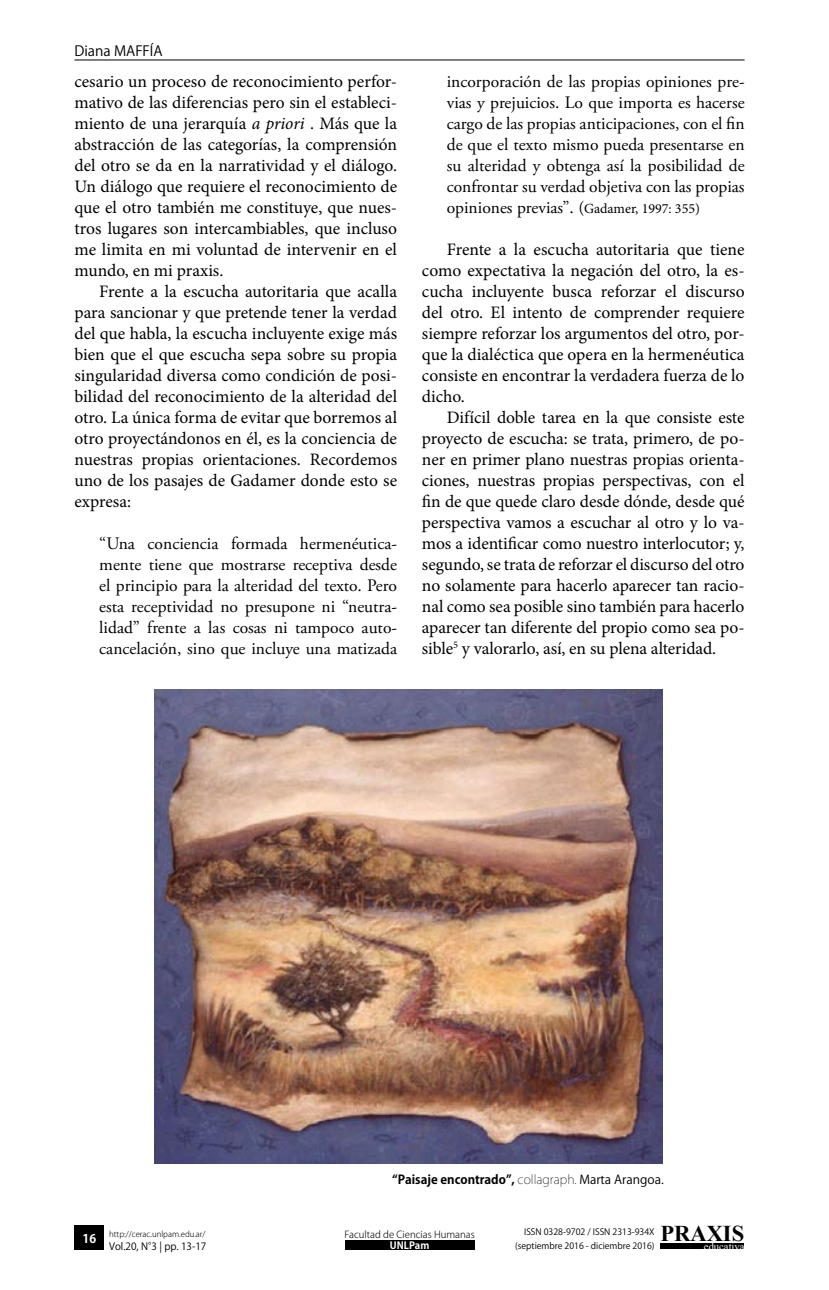
<style>
.page{position:relative;width:829px;height:1290px;background:#fff}
.page>*{position:absolute;margin:0;border:0;box-sizing:border-box;transform-origin:0 0}
.t1{font:700 22.57px "Times New Roman";color:#000}
.t2{font:17.5px/21px "Minion Pro";color:#000;text-align:justify}
.t3{font:17.5px/21px "Adobe Garamond Pro";color:#000;text-align:justify}
.t4{font:14px "Koz Go Std";color:#000}
.t5{font:700 12.25px "Koz Go Std";color:#000}
.t6{font:700 11.9px "Koz Go Std";color:#fff}
.t7{font:10.67px "Times New Roman";color:#fff}
.t8{font:9.97px "Koz Go Pro";color:#000}
.t9{font:700 9.97px "Koz Go Pro";color:#fff}
.t10{font:300 9.62px "Koz Go Pro";color:#000}
.t11{font:8.75px/14px "Koz Go Pro";color:#000;text-align:right}
.t12{font:300 7.88px "Koz Go Pro";color:#000}
.s1{font-style:italic}
.s2{font-family:"Minion Pro";font-size:14px}
.s3{font-weight:200}
.s4{font-weight:400}
</style>
<div class="page">
<hr style="left:74px;top:60px;width:670px;height:1px;background:#000">
<div style="left:660px;top:1243px;width:84px;height:6px;background:#000"></div>
<div style="left:345px;top:1240px;width:129px;height:10px;background:#000"></div>
<div style="left:74px;top:1225px;width:30px;height:25px;background:#000"></div>
<img style="left:154px;top:689px;width:508px;height:474px">
<p class="t4" style="left:74px;top:42px;width:90px">Diana MAFFÍA</p>
<p class="t2" style="left:74px;top:71px;width:324px">cesario un proceso de reconocimiento perfor&shy;mativo de las diferencias pero sin el estableci&shy;miento de una jerarquía <span class="s1">a priori</span> . Más que la abstracción de las categorías, la comprensión del otro se da en la narratividad y el diálogo.<br>Un diálogo que requiere el reconocimiento de que el otro también me constituye, que nues&shy;tros lugares son intercambiables, que incluso me limita en mi voluntad de intervenir en el mundo, en mi praxis.</p>
<p class="t2" style="left:74px;top:281px;width:324px;text-indent:25px">Frente a la escucha autoritaria que acalla para sancionar y que pretende tener la verdad del que habla, la escucha incluyente exige más bien que el que escucha sepa sobre su propia singularidad diversa como condición de posi&shy;bilidad del reconocimiento de la alteridad del otro. La única forma de evitar que borremos al otro proyectándonos en él, es la conciencia de nuestras propias orientaciones. Recordemos uno de los pasajes de Gadamer donde esto se expresa:</p>
<p class="t3" style="left:99px;top:534px;width:299px">“Una conciencia formada hermenéutica&shy;mente tiene que mostrarse receptiva desde el principio para la alteridad del texto. Pero esta receptividad no presupone ni “neutra&shy;lidad” frente a las cosas ni tampoco auto&shy;cancelación, sino que incluye una matizada</p>
<p class="t3" style="left:446px;top:72px;width:299px">incorporación de las propias opiniones pre&shy;vias y prejuicios. Lo que importa es hacerse cargo de las propias anticipaciones, con el fin de que el texto mismo pueda presentarse en su alteridad y obtenga así la posibilidad de confrontar su verdad objetiva con las propias opiniones previas”. (<span class="s2">Gadamer, 1997: 355)</span></p>
<p class="t2" style="left:422px;top:239px;width:324px;text-indent:25px">Frente a la escucha autoritaria que tiene como expectativa la negación del otro, la es&shy;cucha incluyente busca reforzar el discurso del otro. El intento de comprender requiere siempre reforzar los argumentos del otro, por&shy;que la dialéctica que opera en la hermenéutica consiste en encontrar la verdadera fuerza de lo dicho.</p>
<p class="t2" style="left:422px;top:407px;width:324px;text-indent:25px">Difícil doble tarea en la que consiste este proyecto de escucha: se trata, primero, de po&shy;ner en primer plano nuestras propias orienta&shy;ciones, nuestras propias perspectivas, con el fin de que quede claro desde dónde, desde qué perspectiva vamos a escuchar al otro y lo va&shy;mos a identificar como nuestro interlocutor; y, segundo, se trata de reforzar el discurso del otro no solamente para hacerlo aparecer tan racio&shy;nal como sea posible sino también para hacerlo aparecer tan diferente del propio como sea po&shy;sible<sup>5</sup> y valorarlo, así, en su plena alteridad.</p>
<p class="t6" style="left:82px;top:1230px;width:15px">16</p>
<p class="t12" style="left:109px;top:1229px;width:98px">http://cerac.unlpam.edu.ar/</p>
<p class="t8" style="left:109px;top:1240px;width:99px">Vol.20, N°3 | pp. 13-17</p>
<p class="t5" style="left:392px;top:1171px;width:273px">“Paisaje encontrado”, <span class="s3">collagraph.</span> <span class="s4">Marta Arangoa.</span></p>
<p class="t1" style="left:660px;top:1217px;width:85px">PRAXIS</p>
<p class="t11" style="left:515px;top:1225px;width:141px">ISSN 0328-9702 / ISSN 2313-934X (septiembre 2016 - diciembre 2016)</p>
<p class="t10" style="left:344px;top:1228px;width:132px">Facultad de Ciencias Humanas</p>
<p class="t9" style="left:390px;top:1239px;width:41px">UNLPam</p>
<p class="t7" style="left:703px;top:1238px;width:42px">educativa</p>
</div>
